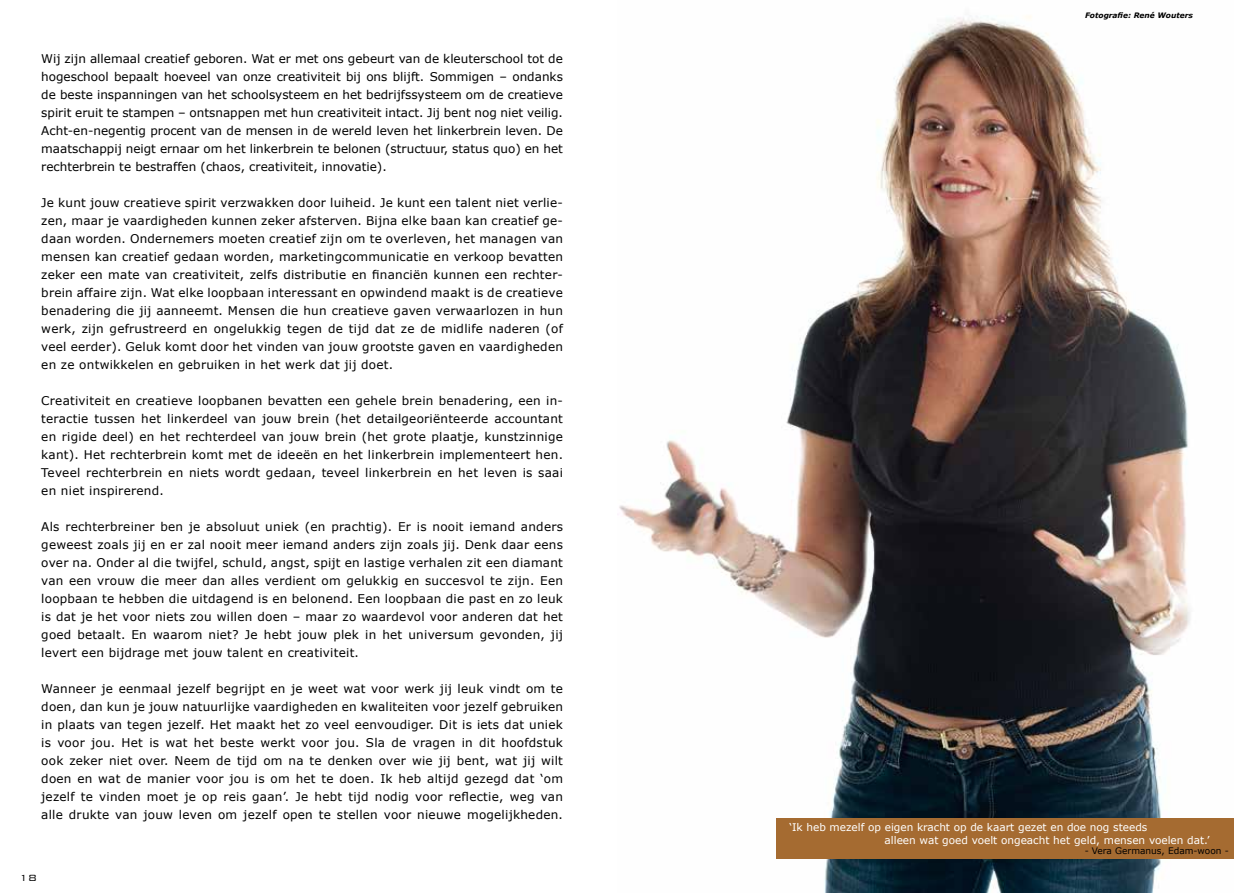
<style>
.page{position:relative;width:1234px;height:893px;background:#fff}
.page>*{position:absolute;margin:0;border:0;box-sizing:border-box;transform-origin:0 0}
.t1{font:12px/18px "Verdana";letter-spacing:.02em;color:#000;text-align:justify}
.t2{font:300 12px "Bank Gothic";color:#000}
.t3{font:10.5px/12.6px "Verdana";color:#fff}
.t4{font:9px "Verdana";color:#000}
.t5{font:italic 700 7.5px "Verdana";color:#000}
</style>
<div class="page">
<img style="left:617px;top:16px;width:616px;height:877px">
<div style="left:776px;top:819px;width:457px;height:40px;background:#a56b31"></div>
<p class="t1" style="left:41px;top:50px;width:523px">Wij zijn allemaal creatief geboren. Wat er met ons gebeurt van de kleuterschool tot de hogeschool bepaalt hoeveel van onze creativiteit bij ons blijft. Sommigen – ondanks de beste inspanningen van het schoolsysteem en het bedrijfssysteem om de creatieve spirit eruit te stampen – ontsnappen met hun creativiteit intact. Jij bent nog niet veilig.<br>Acht-en-negentig procent van de mensen in de wereld leven het linkerbrein leven. De maatschappij neigt ernaar om het linkerbrein te belonen (structuur, status quo) en het rechterbrein te bestraffen (chaos, creativiteit, innovatie).</p>
<p class="t1" style="left:41px;top:194px;width:523px">Je kunt jouw creatieve spirit verzwakken door luiheid. Je kunt een talent niet verlie&shy;zen, maar je vaardigheden kunnen zeker afsterven. Bijna elke baan kan creatief ge&shy;daan worden. Ondernemers moeten creatief zijn om te overleven, het managen van mensen kan creatief gedaan worden, marketingcommunicatie en verkoop bevatten zeker een mate van creativiteit, zelfs distributie en financiën kunnen een rechter&shy;brein affaire zijn. Wat elke loopbaan interessant en opwindend maakt is de creatieve benadering die jij aanneemt. Mensen die hun creatieve gaven verwaarlozen in hun werk, zijn gefrustreerd en ongelukkig tegen de tijd dat ze de midlife naderen (of veel eerder). Geluk komt door het vinden van jouw grootste gaven en vaardigheden en ze ontwikkelen en gebruiken in het werk dat jij doet.</p>
<p class="t1" style="left:41px;top:392px;width:523px">Creativiteit en creatieve loopbanen bevatten een gehele brein benadering, een in&shy;teractie tussen het linkerdeel van jouw brein (het detailgeoriënteerde accountant en rigide deel) en het rechterdeel van jouw brein (het grote plaatje, kunstzinnige kant). Het rechterbrein komt met de ideeën en het linkerbrein implementeert hen.<br>Teveel rechterbrein en niets wordt gedaan, teveel linkerbrein en het leven is saai en niet inspirerend.</p>
<p class="t1" style="left:41px;top:518px;width:523px">Als rechterbreiner ben je absoluut uniek (en prachtig). Er is nooit iemand anders geweest zoals jij en er zal nooit meer iemand anders zijn zoals jij. Denk daar eens over na. Onder al die twijfel, schuld, angst, spijt en lastige verhalen zit een diamant van een vrouw die meer dan alles verdient om gelukkig en succesvol te zijn. Een loopbaan te hebben die uitdagend is en belonend. Een loopbaan die past en zo leuk is dat je het voor niets zou willen doen – maar zo waardevol voor anderen dat het goed betaalt. En waarom niet? Je hebt jouw plek in het universum gevonden, jij levert een bijdrage met jouw talent en creativiteit.</p>
<p class="t1" style="left:41px;top:680px;width:523px">Wanneer je eenmaal jezelf begrijpt en je weet wat voor werk jij leuk vindt om te doen, dan kun je jouw natuurlijke vaardigheden en kwaliteiten voor jezelf gebruiken in plaats van tegen jezelf. Het maakt het zo veel eenvoudiger. Dit is iets dat uniek is voor jou. Het is wat het beste werkt voor jou. Sla de vragen in dit hoofdstuk ook zeker niet over. Neem de tijd om na te denken over wie jij bent, wat jij wilt doen en wat de manier voor jou is om het te doen. Ik heb altijd gezegd dat ‘om jezelf te vinden moet je op reis gaan’. Je hebt tijd nodig voor reflectie, weg van alle drukte van jouw leven om jezelf open te stellen voor nieuwe mogelijkheden.</p>
<p class="t2" style="left:19px;top:869px;width:19px">18</p>
<p class="t5" style="left:1084px;top:11px;width:109px">Fotografie: René Wouters</p>
<p class="t3" style="left:884px;top:821px;width:326px;text-indent:-95px">‘Ik heb mezelf op eigen kracht op de kaart gezet en doe nog steeds<br>alleen wat goed voelt ongeacht het geld, mensen voelen dat.’</p>
<p class="t4" style="left:1084px;top:845px;width:146px">- Vera Germanus, Edam-woon -</p>
</div>
